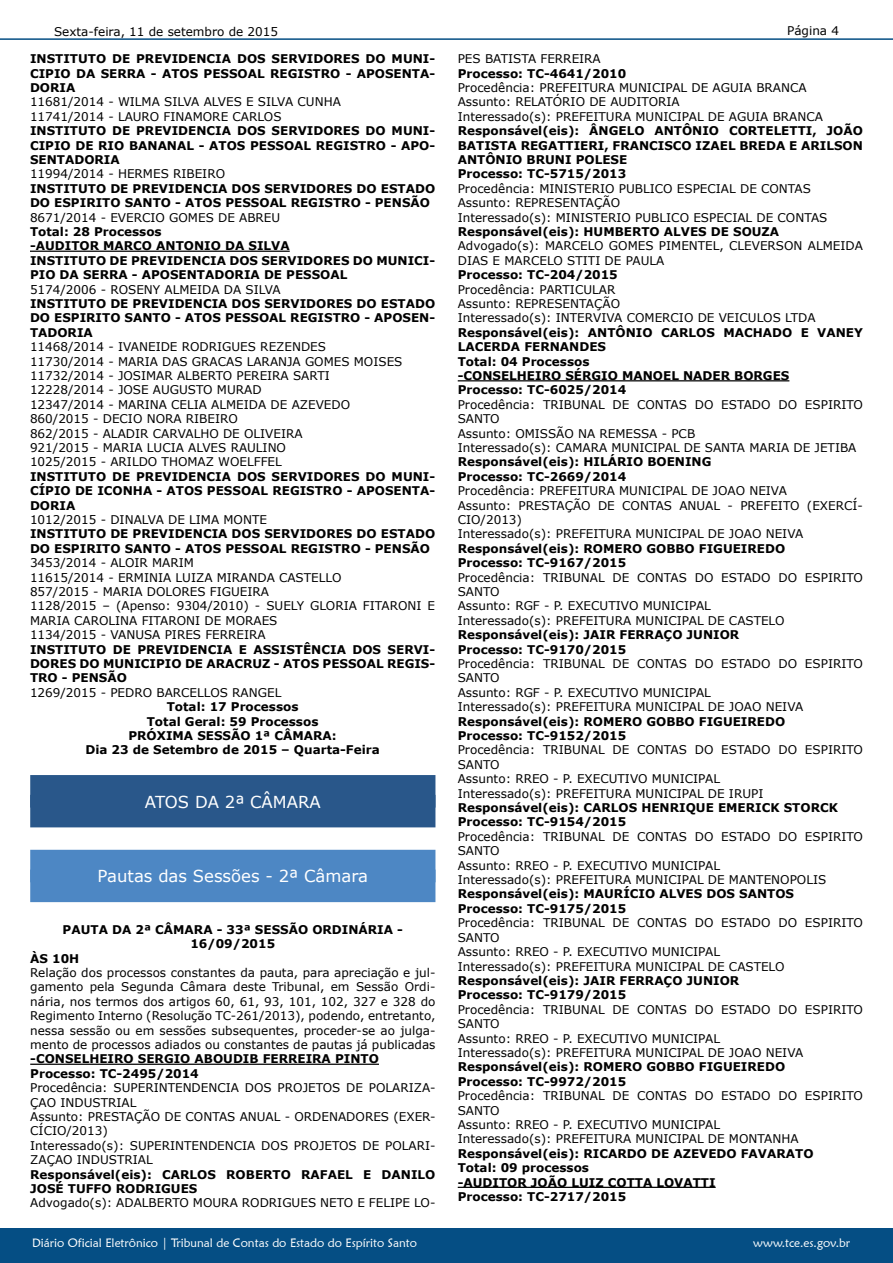
<style>
.page{position:relative;width:893px;height:1263px;background:#fff}
.page>*{position:absolute;margin:0;border:0;box-sizing:border-box;transform-origin:0 0}
.t1{font:16.5px "Verdana";color:#fff}
.t2{font:12px/14.4px "Verdana";color:#000}
.t3{font:700 12px/14.4px "Verdana";color:#000}
.t4{font:12px "Maiandra GD";color:#fff}
.s1{color:#29578a}
.s2{color:#4d87c4}
</style>
<div class="page">
<div style="left:0;top:1229px;width:893px;height:34px;background:#054e84"></div>
<hr style="left:0;top:38px;width:893px;height:2px;background:#054e84">
<hr style="left:30px;top:251px;width:260px;height:1px;background:#000">
<div style="left:30px;top:775px;width:405px;height:33px;background:#29578a"></div>
<div style="left:30px;top:795px;width:405px;height:32px;background:#29578a"></div>
<div style="left:30px;top:850px;width:405px;height:32px;background:#4d87c4"></div>
<div style="left:30px;top:869px;width:405px;height:33px;background:#4d87c4"></div>
<hr style="left:30px;top:1063px;width:349px;height:2px;background:#000">
<hr style="left:458px;top:380px;width:331px;height:1px;background:#000">
<hr style="left:458px;top:1187px;width:258px;height:1px;background:#000">
<p class="t2" style="left:54px;top:24px;width:226px">Sexta-feira, 11 de setembro de 2015</p>
<p class="t3" style="left:30px;top:51px;width:407px;text-align:justify">INSTITUTO DE PREVIDENCIA DOS SERVIDORES DO MUNI-CIPIO DA SERRA - ATOS PESSOAL REGISTRO - APOSENTA-DORIA</p>
<p class="t2" style="left:30px;top:95px;width:312px">11681/2014 - WILMA SILVA ALVES E SILVA CUNHA<br>11741/2014 - LAURO FINAMORE CARLOS</p>
<p class="t3" style="left:30px;top:123px;width:407px;text-align:justify">INSTITUTO DE PREVIDENCIA DOS SERVIDORES DO MUNI-CIPIO DE RIO BANANAL - ATOS PESSOAL REGISTRO - APO-SENTADORIA</p>
<p class="t2" style="left:30px;top:167px;width:197px">11994/2014 - HERMES RIBEIRO</p>
<p class="t3" style="left:30px;top:181px;width:407px">INSTITUTO DE PREVIDENCIA DOS SERVIDORES DO ESTADO<br>DO ESPIRITO SANTO - ATOS PESSOAL REGISTRO - PENSÃO</p>
<p class="t2" style="left:30px;top:210px;width:252px">8671/2014 - EVERCIO GOMES DE ABREU</p>
<p class="t3" style="left:30px;top:224px;width:407px">Total: 28 Processos<br>-AUDITOR MARCO ANTONIO DA SILVA<br>INSTITUTO DE PREVIDENCIA DOS SERVIDORES DO MUNICI-PIO DA SERRA - APOSENTADORIA DE PESSOAL</p>
<p class="t2" style="left:30px;top:282px;width:252px">5174/2006 - ROSENY ALMEIDA DA SILVA</p>
<p class="t3" style="left:30px;top:296px;width:407px;text-align:justify">INSTITUTO DE PREVIDENCIA DOS SERVIDORES DO ESTADO DO ESPIRITO SANTO - ATOS PESSOAL REGISTRO - APOSEN-TADORIA</p>
<p class="t2" style="left:30px;top:339px;width:374px">11468/2014 - IVANEIDE RODRIGUES REZENDES 11730/2014 - MARIA DAS GRACAS LARANJA GOMES MOISES 11732/2014 - JOSIMAR ALBERTO PEREIRA SARTI 12228/2014 - JOSE AUGUSTO MURAD<br>12347/2014 - MARINA CELIA ALMEIDA DE AZEVEDO 860/2015 - DECIO NORA RIBEIRO<br>862/2015 - ALADIR CARVALHO DE OLIVEIRA<br>921/2015 - MARIA LUCIA ALVES RAULINO<br>1025/2015 - ARILDO THOMAZ WOELFFEL</p>
<p class="t3" style="left:30px;top:469px;width:407px;text-align:justify">INSTITUTO DE PREVIDENCIA DOS SERVIDORES DO MUNI-CÍPIO DE ICONHA - ATOS PESSOAL REGISTRO - APOSENTA-DORIA</p>
<p class="t2" style="left:30px;top:512px;width:239px">1012/2015 - DINALVA DE LIMA MONTE</p>
<p class="t3" style="left:30px;top:527px;width:407px">INSTITUTO DE PREVIDENCIA DOS SERVIDORES DO ESTADO<br>DO ESPIRITO SANTO - ATOS PESSOAL REGISTRO - PENSÃO</p>
<p class="t2" style="left:30px;top:555px;width:407px">3453/2014 - ALOIR MARIM<br>11615/2014 - ERMINIA LUIZA MIRANDA CASTELLO<br>857/2015 - MARIA DOLORES FIGUEIRA<br>1128/2015 – (Apenso: 9304/2010) - SUELY GLORIA FITARONI E MARIA CAROLINA FITARONI DE MORAES<br>1134/2015 - VANUSA PIRES FERREIRA</p>
<p class="t3" style="left:30px;top:642px;width:407px;text-align:justify">INSTITUTO DE PREVIDENCIA E ASSISTÊNCIA DOS SERVI-DORES DO MUNICIPIO DE ARACRUZ - ATOS PESSOAL REGIS-TRO - PENSÃO</p>
<p class="t2" style="left:30px;top:685px;width:253px">1269/2015 - PEDRO BARCELLOS RANGEL</p>
<p class="t3" style="left:85px;top:699px;width:296px;text-align:center">Total: 17 Processos<br>Total Geral: 59 Processos<br>PRÓXIMA SESSÃO 1ª CÂMARA:<br>Dia 23 de Setembro de 2015 – Quarta-Feira</p>
<h1 class="t1" style="left:137px;top:790px;width:192px"><span class="s1">[</span>ATOS DA 2ª CÂMARA<span class="s1">]</span></h1>
<h1 class="t1" style="left:90px;top:865px;width:287px"><span class="s2">[</span>Pautas das Sessões - 2ª Câmara<span class="s2">]</span></h1>
<p class="t3" style="left:63px;top:922px;width:342px">PAUTA DA 2ª CÂMARA - 33ª SESSÃO ORDINÁRIA -</p>
<p class="t3" style="left:190px;top:936px;width:86px">16/09/2015</p>
<p class="t3" style="left:30px;top:951px;width:51px">ÀS 10H</p>
<p class="t2" style="left:30px;top:965px;width:407px;text-align:justify">Relação dos processos constantes da pauta, para apreciação e jul&shy;gamento pela Segunda Câmara deste Tribunal, em Sessão Ordi&shy;nária, nos termos dos artigos 60, 61, 93, 101, 102, 327 e 328 do Regimento Interno (Resolução TC-261/2013), podendo, entretanto, nessa sessão ou em sessões subsequentes, proceder-se ao julga&shy;mento de processos adiados ou constantes de pautas já publicadas</p>
<p class="t3" style="left:30px;top:1051px;width:350px">-CONSELHEIRO SERGIO ABOUDIB FERREIRA PINTO<br>Processo: TC-2495/2014</p>
<p class="t2" style="left:30px;top:1080px;width:407px">Procedência: SUPERINTENDENCIA DOS PROJETOS DE POLARIZA-ÇAO INDUSTRIAL<br>Assunto: PRESTAÇÃO DE CONTAS ANUAL - ORDENADORES (EXER-CÍCIO/2013)<br>Interessado(s): SUPERINTENDENCIA DOS PROJETOS DE POLARI-ZAÇAO INDUSTRIAL</p>
<p class="t3" style="left:30px;top:1167px;width:407px">Responsável(eis): CARLOS ROBERTO RAFAEL E DANILO<br>JOSÉ TUFFO RODRIGUES</p>
<p class="t2" style="left:30px;top:1196px;width:407px">Advogado(s): ADALBERTO MOURA RODRIGUES NETO E FELIPE LO-</p>
<p class="t2" style="left:787px;top:23px;width:53px">Página 4</p>
<p class="t2" style="left:458px;top:51px;width:145px">PES BATISTA FERREIRA</p>
<p class="t3" style="left:458px;top:66px;width:170px">Processo: TC-4641/2010</p>
<p class="t2" style="left:458px;top:80px;width:367px">Procedência: PREFEITURA MUNICIPAL DE AGUIA BRANCA<br>Assunto: RELATÓRIO DE AUDITORIA<br>Interessado(s): PREFEITURA MUNICIPAL DE AGUIA BRANCA</p>
<p class="t3" style="left:458px;top:123px;width:407px">Responsável(eis): ÂNGELO ANTÔNIO CORTELETTI, JOÃO BATISTA REGATTIERI, FRANCISCO IZAEL BREDA E ARILSON ANTÔNIO BRUNI POLESE<br>Processo: TC-5715/2013</p>
<p class="t2" style="left:458px;top:181px;width:371px">Procedência: MINISTERIO PUBLICO ESPECIAL DE CONTAS<br>Assunto: REPRESENTAÇÃO<br>Interessado(s): MINISTERIO PUBLICO ESPECIAL DE CONTAS</p>
<p class="t3" style="left:458px;top:224px;width:323px">Responsável(eis): HUMBERTO ALVES DE SOUZA</p>
<p class="t2" style="left:458px;top:239px;width:407px">Advogado(s): MARCELO GOMES PIMENTEL, CLEVERSON ALMEIDA<br>DIAS E MARCELO STITI DE PAULA</p>
<p class="t3" style="left:458px;top:267px;width:162px">Processo: TC-204/2015</p>
<p class="t2" style="left:458px;top:282px;width:359px">Procedência: PARTICULAR<br>Assunto: REPRESENTAÇÃO<br>Interessado(s): INTERVIVA COMERCIO DE VEICULOS LTDA</p>
<p class="t3" style="left:458px;top:325px;width:407px">Responsável(eis): ANTÔNIO CARLOS MACHADO E VANEY<br>LACERDA FERNANDES<br>Total: 04 Processos<br>-CONSELHEIRO SÉRGIO MANOEL NADER BORGES<br>Processo: TC-6025/2014</p>
<p class="t2" style="left:458px;top:397px;width:407px">Procedência: TRIBUNAL DE CONTAS DO ESTADO DO ESPIRITO SANTO<br>Assunto: OMISSÃO NA REMESSA - PCB<br>Interessado(s): CAMARA MUNICIPAL DE SANTA MARIA DE JETIBA</p>
<p class="t3" style="left:458px;top:455px;width:255px">Responsável(eis): HILÁRIO BOENING<br>Processo: TC-2669/2014</p>
<p class="t2" style="left:458px;top:483px;width:407px">Procedência: PREFEITURA MUNICIPAL DE JOAO NEIVA<br>Assunto: PRESTAÇÃO DE CONTAS ANUAL - PREFEITO (EXERCÍ-CIO/2013)<br>Interessado(s): PREFEITURA MUNICIPAL DE JOAO NEIVA</p>
<p class="t3" style="left:458px;top:541px;width:329px">Responsável(eis): ROMERO GOBBO FIGUEIREDO<br>Processo: TC-9167/2015</p>
<p class="t2" style="left:458px;top:570px;width:407px">Procedência: TRIBUNAL DE CONTAS DO ESTADO DO ESPIRITO SANTO<br>Assunto: RGF - P. EXECUTIVO MUNICIPAL<br>Interessado(s): PREFEITURA MUNICIPAL DE CASTELO</p>
<p class="t3" style="left:458px;top:627px;width:283px">Responsável(eis): JAIR FERRAÇO JUNIOR<br>Processo: TC-9170/2015</p>
<p class="t2" style="left:458px;top:656px;width:407px">Procedência: TRIBUNAL DE CONTAS DO ESTADO DO ESPIRITO SANTO<br>Assunto: RGF - P. EXECUTIVO MUNICIPAL<br>Interessado(s): PREFEITURA MUNICIPAL DE JOAO NEIVA</p>
<p class="t3" style="left:458px;top:714px;width:329px">Responsável(eis): ROMERO GOBBO FIGUEIREDO<br>Processo: TC-9152/2015</p>
<p class="t2" style="left:458px;top:743px;width:407px">Procedência: TRIBUNAL DE CONTAS DO ESTADO DO ESPIRITO SANTO<br>Assunto: RREO - P. EXECUTIVO MUNICIPAL<br>Interessado(s): PREFEITURA MUNICIPAL DE IRUPI</p>
<p class="t3" style="left:458px;top:800px;width:382px">Responsável(eis): CARLOS HENRIQUE EMERICK STORCK<br>Processo: TC-9154/2015</p>
<p class="t2" style="left:458px;top:829px;width:407px">Procedência: TRIBUNAL DE CONTAS DO ESTADO DO ESPIRITO SANTO<br>Assunto: RREO - P. EXECUTIVO MUNICIPAL<br>Interessado(s): PREFEITURA MUNICIPAL DE MANTENOPOLIS</p>
<p class="t3" style="left:458px;top:887px;width:338px">Responsável(eis): MAURÍCIO ALVES DOS SANTOS<br>Processo: TC-9175/2015</p>
<p class="t2" style="left:458px;top:915px;width:407px">Procedência: TRIBUNAL DE CONTAS DO ESTADO DO ESPIRITO SANTO<br>Assunto: RREO - P. EXECUTIVO MUNICIPAL<br>Interessado(s): PREFEITURA MUNICIPAL DE CASTELO</p>
<p class="t3" style="left:458px;top:973px;width:283px">Responsável(eis): JAIR FERRAÇO JUNIOR<br>Processo: TC-9179/2015</p>
<p class="t2" style="left:458px;top:1002px;width:407px">Procedência: TRIBUNAL DE CONTAS DO ESTADO DO ESPIRITO SANTO<br>Assunto: RREO - P. EXECUTIVO MUNICIPAL<br>Interessado(s): PREFEITURA MUNICIPAL DE JOAO NEIVA</p>
<p class="t3" style="left:458px;top:1059px;width:329px">Responsável(eis): ROMERO GOBBO FIGUEIREDO<br>Processo: TC-9972/2015</p>
<p class="t2" style="left:458px;top:1088px;width:407px">Procedência: TRIBUNAL DE CONTAS DO ESTADO DO ESPIRITO SANTO<br>Assunto: RREO - P. EXECUTIVO MUNICIPAL<br>Interessado(s): PREFEITURA MUNICIPAL DE MONTANHA</p>
<p class="t3" style="left:458px;top:1146px;width:357px">Responsável(eis): RICARDO DE AZEVEDO FAVARATO<br>Total: 09 processos<br>-AUDITOR JOÃO LUIZ COTTA LOVATTI<br>Processo: TC-2717/2015</p>
<p class="t4" style="left:32px;top:1235px;width:386px">Diário Oficial Eletrônico | Tribunal de Contas do Estado do Espírito Santo</p>
<p class="t4" style="left:753px;top:1235px;width:98px">www.tce.es.gov.br</p>
</div>
